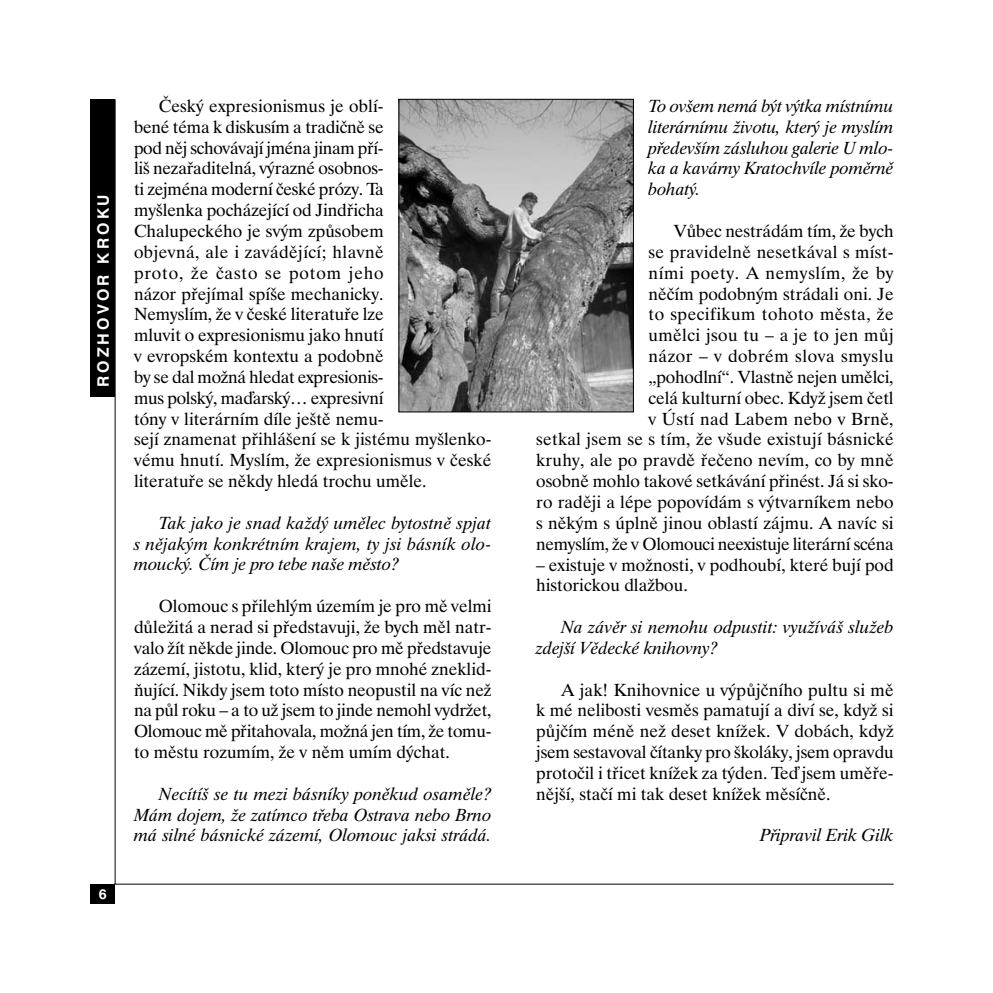
<style>
.page{position:relative;width:993px;height:993px;background:#fff}
.page>*{position:absolute;margin:0;border:0;box-sizing:border-box;transform-origin:0 0}
.t1{font:17.5px/20.8px "Dutch 801 AT";color:#000}
.t2{font:italic 17.5px/20.8px "Dutch 801 AT";color:#000;text-align:justify}
.t3{font:700 15.75px "Swiss 721 BTCE";letter-spacing:.2em;color:#fff}
.t4{font:700 14px "Swiss 721 BTCE";color:#fff}
</style>
<div class="page">
<hr style="left:114px;top:883px;width:779px;height:1px;background:#000">
<hr style="left:115px;top:99px;width:1px;height:784px;background:#000">
<div style="left:90px;top:99px;width:25px;height:298px;background:#000"></div>
<div style="left:90px;top:883px;width:25px;height:20px;background:#000"></div>
<img style="left:400px;top:101px;width:231px;height:309px">
<div style="left:398px;top:99px;width:235px;height:313px;border:1px solid #000"></div>
<p class="t3" style="left:97px;top:387px;width:194px;rotate:-90deg">ROZHOVOR KROKU</p>
<p class="t4" style="left:99px;top:888px;width:9px">6</p>
<p class="t1" style="left:134px;top:97px;width:359px;text-indent:25px">Český expresionismus je oblí-<br>bené téma k diskusím a tradičně se<br>pod něj schovávají jména jinam pří-<br>liš nezařaditelná, výrazné osobnos-<br>ti zejména moderní české prózy. Ta<br>myšlenka pocházející od Jindřicha Chalupeckého je svým způsobem<br>objevná, ale i zavádějící; hlavně<br>proto, že často se potom jeho<br>názor přejímal spíše mechanicky.<br>Nemyslím, že v české literatuře lze<br>mluvit o expresionismu jako hnutí<br>v evropském kontextu a podobně<br>by se dal možná hledat expresionis-<br>mus polský, maďarský… expresivní<br>tóny v literárním díle ještě nemu-<br>sejí znamenat přihlášení se k jistému myšlenko&shy;vému hnutí. Myslím, že expresionismus v české literatuře se někdy hledá trochu uměle.</p>
<p class="t2" style="left:134px;top:514px;width:359px;text-indent:25px">Tak jako je snad každý umělec bytostně spjat s nějakým konkrétním krajem, ty jsi básník olo&shy;moucký. Čím je pro tebe naše město?</p>
<p class="t1" style="left:134px;top:597px;width:359px;text-align:justify;text-indent:25px">Olomouc s přilehlým územím je pro mě velmi důležitá a nerad si představuji, že bych měl natr&shy;valo žít někde jinde. Olomouc pro mě představuje zázemí, jistotu, klid, který je pro mnohé zneklid&shy;ňující. Nikdy jsem toto místo neopustil na víc než na půl roku – a to už jsem to jinde nemohl vydržet, Olomouc mě přitahovala, možná jen tím, že tomu&shy;to městu rozumím, že v něm umím dýchat.</p>
<p class="t2" style="left:134px;top:784px;width:359px;text-indent:25px">Necítíš se tu mezi básníky poněkud osaměle?<br>Mám dojem, že zatímco třeba Ostrava nebo Brno má silné básnické zázemí, Olomouc jaksi strádá.</p>
<p class="t2" style="left:648px;top:97px;width:246px">To ovšem nemá být výtka místnímu literárnímu životu, který je myslím především zásluhou galerie U mlo&shy;ka a kavárny Kratochvíle poměrně bohatý.</p>
<p class="t1" style="left:536px;top:222px;width:359px;text-align:right">Vůbec nestrádám tím, že bych<br>se pravidelně nesetkával s míst-<br>ními poety. A nemyslím, že by<br>něčím podobným strádali oni. Je<br>to specifikum tohoto města, že<br>umělci jsou tu – a je to jen můj<br>názor – v dobrém slova smyslu<br>„pohodlní“. Vlastně nejen umělci,<br>celá kulturní obec. Když jsem četl<br>v Ústí nad Labem nebo v Brně,<br>setkal jsem se s tím, že všude existují básnické kruhy, ale po pravdě řečeno nevím, co by mně osobně mohlo takové setkávání přinést. Já si sko&shy;ro raději a lépe popovídám s výtvarníkem nebo s někým s úplně jinou oblastí zájmu. A navíc si nemyslím, že v Olomouci neexistuje literární scéna</p>
<p class="t1" style="left:536px;top:555px;width:359px">– existuje v možnosti, v podhoubí, které bují pod historickou dlažbou.</p>
<p class="t2" style="left:536px;top:618px;width:359px;text-indent:25px">Na závěr si nemohu odpustit: využíváš služeb zdejší Vědecké knihovny?</p>
<p class="t1" style="left:536px;top:680px;width:359px;text-align:justify;text-indent:25px">A jak! Knihovnice u výpůjčního pultu si mě k mé nelibosti vesměs pamatují a diví se, když si půjčím méně než deset knížek. V dobách, když jsem sestavoval čítanky pro školáky, jsem opravdu protočil i třicet knížek za týden. Teď jsem uměře&shy;nější, stačí mi tak deset knížek měsíčně.</p>
<p class="t2" style="left:760px;top:826px;width:135px">Připravil Erik Gilk</p>
</div>
